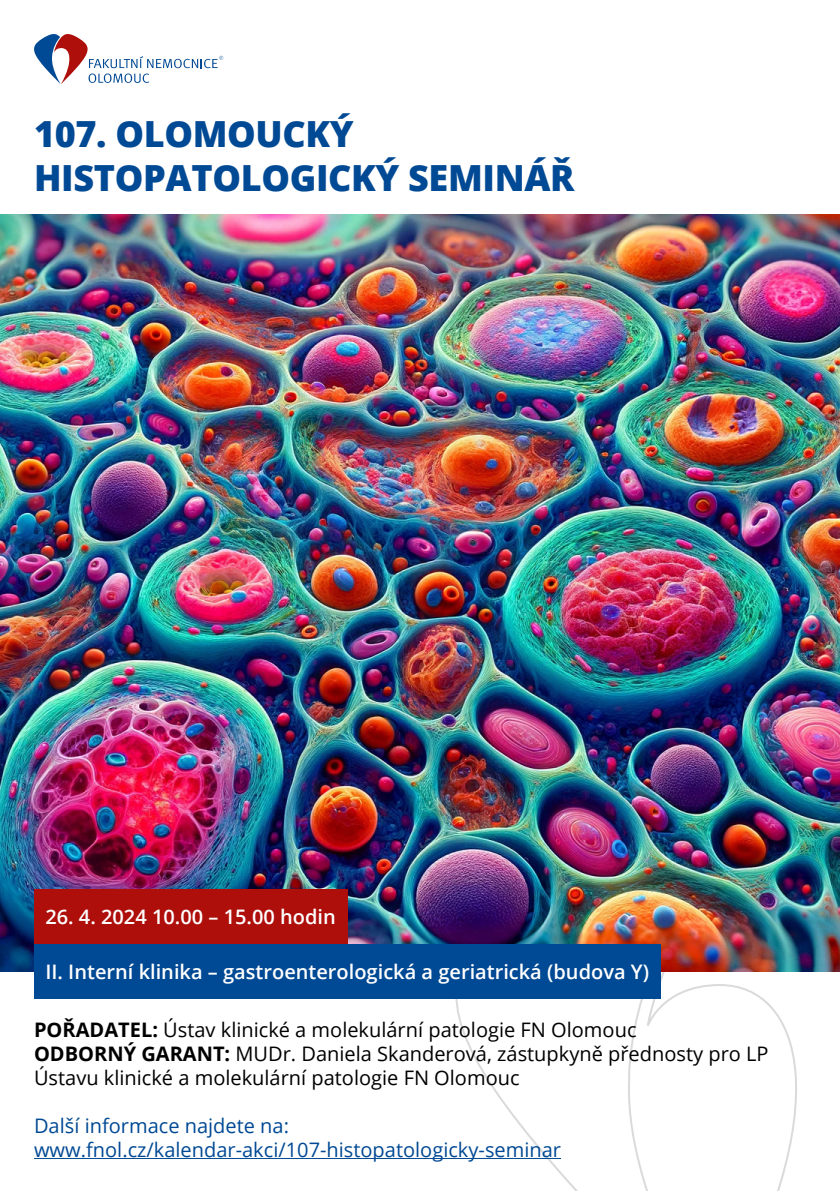
<style>
.page{position:relative;width:840px;height:1191px;background:#fff}
.page>*{position:absolute;margin:0;border:0;box-sizing:border-box;transform-origin:0 0}
.t1{font:800 36px/44px "Open Sans";letter-spacing:-.01em;color:#004994}
.t2{font:20px/24px "Open Sans";color:#000}
.t3{font:600 20px "Open Sans";color:#fff}
.t4{font:20px/24px "Open Sans";color:#004994}
.s1{font-weight:700}
</style>
<div class="page">
<svg style="left:455px;top:971px;width:384px;height:220px"></svg>
<img style="left:0;top:214px;width:839px;height:757px">
<hr style="left:34px;top:1158px;width:526px;height:1px;background:#004994">
<div style="left:34px;top:889px;width:313px;height:55px;background:#ae0f0a"></div>
<div style="left:34px;top:944px;width:626px;height:55px;background:#004994"></div>
<svg style="left:34px;top:34px;width:189px;height:50px"></svg>
<h1 class="t1" style="left:34px;top:110px;width:541px">107. OLOMOUCKÝ<br>HISTOPATOLOGICKÝ SEMINÁŘ</h1>
<p class="t3" style="left:45px;top:903px;width:292px">26. 4. 2024 10.00 – 15.00 hodin</p>
<p class="t3" style="left:45px;top:958px;width:605px">II. Interní klinika – gastroenterologická a geriatrická (budova Y)</p>
<p class="t2" style="left:34px;top:1017px;width:735px"><span class="s1">POŘADATEL:</span> Ústav klinické a molekulární patologie FN Olomouc<br><span class="s1">ODBORNÝ GARANT:</span> MUDr. Daniela Skanderová, zástupkyně přednosty pro LP<br>Ústavu klinické a molekulární patologie FN Olomouc</p>
<p class="t4" style="left:34px;top:1113px;width:528px">Další informace najdete na: www.fnol.cz/kalendar-akci/107-histopatologicky-seminar</p>
</div>
